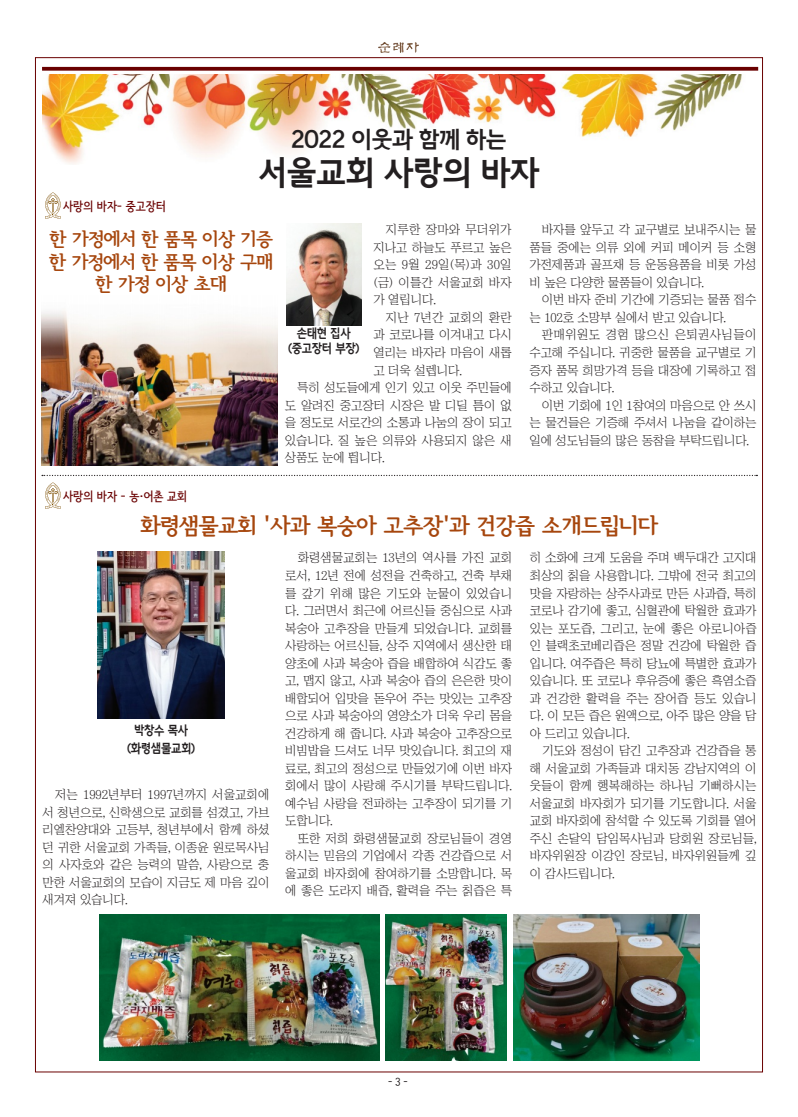
<style>
.page{position:relative;width:798px;height:1117px;background:#fff}
.page>*{position:absolute;margin:0;border:0;box-sizing:border-box;transform-origin:0 0}
.t1{font:32.5px "Goyang Deogyang B";letter-spacing:-.025em;color:#231f20}
.t2{font:22.5px "Seoul Hangang EB";letter-spacing:-.025em;color:#a6460d}
.t3{font:22.5px "Goyang Deogyang B";letter-spacing:-.025em;color:#231f20}
.t4{font:18.75px "Seoul Hangang EB";letter-spacing:-.025em;color:#a6460d}
.t5{font:12.5px/17.5px "Chosunilbo NM";letter-spacing:-.01em;color:#231f20;text-align:justify}
.t6{font:12.5px "Goyang Deogyang B";letter-spacing:-.025em;color:#231f20;scale:.9 1}
.t7{font:12.5px "Se N CB";color:#690000}
.t8{font:11.25px "Se N CM";color:#231f20}
.s1{font-family:"Goyang Deogyang B"}
</style>
<div class="page">
<img style="left:380px;top:42px;width:39px;height:11px">
<svg style="left:42px;top:67px;width:715px;height:4px;background:#751515"></svg>
<img style="left:286px;top:223px;width:75px;height:102px">
<svg style="left:42px;top:474px;width:715px;height:2px"></svg>
<svg style="left:45px;top:192px;width:16px;height:26px"></svg>
<svg style="left:45px;top:482px;width:16px;height:26px"></svg>
<img style="left:97px;top:551px;width:128px;height:167px">
<img style="left:42px;top:74px;width:700px;height:90px">
<img style="left:41px;top:311px;width:236px;height:154px">
<img style="left:99px;top:914px;width:281px;height:146px">
<img style="left:386px;top:914px;width:120px;height:146px">
<img style="left:513px;top:914px;width:186px;height:146px">
<p class="t7" style="left:63px;top:200px;width:104px">사랑의 바자- 중고장터</p>
<p class="t3" style="left:291px;top:127px;width:217px">2022 이웃과 함께 하는</p>
<p class="t1" style="left:258px;top:154px;width:283px">서울교회 사랑의 바자</p>
<p class="t4" style="left:49px;top:230px;width:225px">한 가정에서 한 품목 이상 기증</p>
<p class="t4" style="left:49px;top:252px;width:226px">한 가정에서 한 품목 이상 구매</p>
<p class="t4" style="left:95px;top:275px;width:133px">한 가정 이상 초대</p>
<p class="t7" style="left:63px;top:489px;width:125px">사랑의 바자 - 농<span class="s1">·</span>어촌 교회</p>
<p class="t5" style="left:373px;top:221px;width:140px;text-indent:12px">지루한 장마와 무더위가 지나고 하늘도 푸르고 높은 오는 9월 29일(목)과 30일 (금) 이틀간 서울교회 바자 가 열립니다.</p>
<p class="t5" style="left:373px;top:308px;width:140px;text-indent:12px">지난 7년간 교회의 환란 과 코로나를 이겨내고 다시 열리는 바자라 마음이 새롭 고 더욱 설렙니다.</p>
<p class="t5" style="left:284px;top:378px;width:228px;text-indent:12px">특히 성도들에게 인기 있고 이웃 주민들에 도 알려진 중고장터 시장은 발 디딜 틈이 없 을 정도로 서로간의 소통과 나눔의 장이 되고 있습니다. 질 높은 의류와 사용되지 않은 새 상품도 눈에 띕니다.</p>
<p class="t6" style="left:296px;top:326px;width:61px">손태현 집사</p>
<p class="t6" style="left:288px;top:341px;width:81px">(중고장터 부장)</p>
<p class="t5" style="left:529px;top:221px;width:228px;text-indent:12px">바자를 앞두고 각 교구별로 보내주시는 물 품들 중에는 의류 외에 커피 메이커 등 소형 가전제품과 골프채 등 운동용품을 비롯 가성 비 높은 다양한 물품들이 있습니다.</p>
<p class="t5" style="left:529px;top:291px;width:228px;text-indent:12px">이번 바자 준비 기간에 기증되는 물품 접수 는 102호 소망부 실에서 받고 있습니다.</p>
<p class="t5" style="left:529px;top:326px;width:228px;text-indent:12px">판매위원도 경험 많으신 은퇴권사님들이 수고해 주십니다. 귀중한 물품을 교구별로 기 증자 품목 희망가격 등을 대장에 기록하고 접 수하고 있습니다.</p>
<p class="t5" style="left:529px;top:396px;width:228px;text-indent:12px">이번 기회에 1인 1참여의 마음으로 안 쓰시 는 물건들은 기증해 주셔서 나눔을 같이하는 일에 성도님들의 많은 동참을 부탁드립니다.</p>
<p class="t2" style="left:140px;top:514px;width:519px">화령샘물교회 '사과 복숭아 고추장'과 건강즙 소개드립니다</p>
<p class="t6" style="left:134px;top:723px;width:61px">박창수 목사</p>
<p class="t6" style="left:127px;top:740px;width:77px">(화령샘물교회)</p>
<p class="t5" style="left:43px;top:785px;width:228px;text-indent:12px">저는 1992년부터 1997년까지 서울교회에 서 청년으로, 신학생으로 교회를 섬겼고, 가브 리엘찬양대와 고등부, 청년부에서 함께 하셨 던 귀한 서울교회 가족들, 이종윤 원로목사님 의 사자호와 같은 능력의 말씀, 사랑으로 충 만한 서울교회의 모습이 지금도 제 마음 깊이 새겨져 있습니다.</p>
<p class="t5" style="left:285px;top:549px;width:228px;text-indent:12px">화령샘물교회는 13년의 역사를 가진 교회 로서, 12년 전에 성전을 건축하고, 건축 부채 를 갚기 위해 많은 기도와 눈물이 있었습니 다. 그러면서 최근에 어르신들 중심으로 사과 복숭아 고추장을 만들게 되었습니다. 교회를 사랑하는 어르신들, 상주 지역에서 생산한 태 양초에 사과 복숭아 즙을 배합하여 식감도 좋 고, 맵지 않고, 사과 복숭아 즙의 은은한 맛이 배합되어 입맛을 돋우어 주는 맛있는 고추장 으로 사과 복숭아의 영양소가 더욱 우리 몸을 건강하게 해 줍니다. 사과 복숭아 고추장으로 비빔밥을 드셔도 너무 맛있습니다. 최고의 재 료로, 최고의 정성으로 만들었기에 이번 바자 회에서 많이 사랑해 주시기를 부탁드립니다. 예수님 사랑을 전파하는 고추장이 되기를 기 도합니다.</p>
<p class="t5" style="left:285px;top:829px;width:228px;text-indent:12px">또한 저희 화령샘물교회 장로님들이 경영 하시는 믿음의 기업에서 각종 건강즙으로 서 울교회 바자회에 참여하기를 소망합니다. 목 에 좋은 도라지 배즙, 활력을 주는 칡즙은 특</p>
<p class="t5" style="left:529px;top:549px;width:228px">히 소화에 크게 도움을 주며 백두대간 고지대 최상의 칡을 사용합니다. 그밖에 전국 최고의 맛을 자랑하는 상주사과로 만든 사과즙, 특히 코로나 감기에 좋고, 심혈관에 탁월한 효과가 있는 포도즙, 그리고, 눈에 좋은 아로니아즙 인 블랙초코베리즙은 정말 건강에 탁월한 즙 입니다. 여주즙은 특히 당뇨에 특별한 효과가 있습니다. 또 코로나 후유증에 좋은 흑염소즙 과 건강한 활력을 주는 장어즙 등도 있습니 다. 이 모든 즙은 원액으로, 아주 많은 양을 담 아 드리고 있습니다.</p>
<p class="t5" style="left:529px;top:741px;width:228px;text-indent:12px">기도와 정성이 담긴 고추장과 건강즙을 통 해 서울교회 가족들과 대치동 강남지역의 이 웃들이 함께 행복해하는 하나님 기뻐하시는 서울교회 바자회가 되기를 기도합니다. 서울 교회 바자회에 참석할 수 있도록 기회를 열어 주신 손달익 담임목사님과 당회원 장로님들, 바자위원장 이강인 장로님, 바자위원들께 깊 이 감사드립니다.</p>
<p class="t8" style="left:388px;top:1076px;width:21px">- 3 -</p>
</div>
